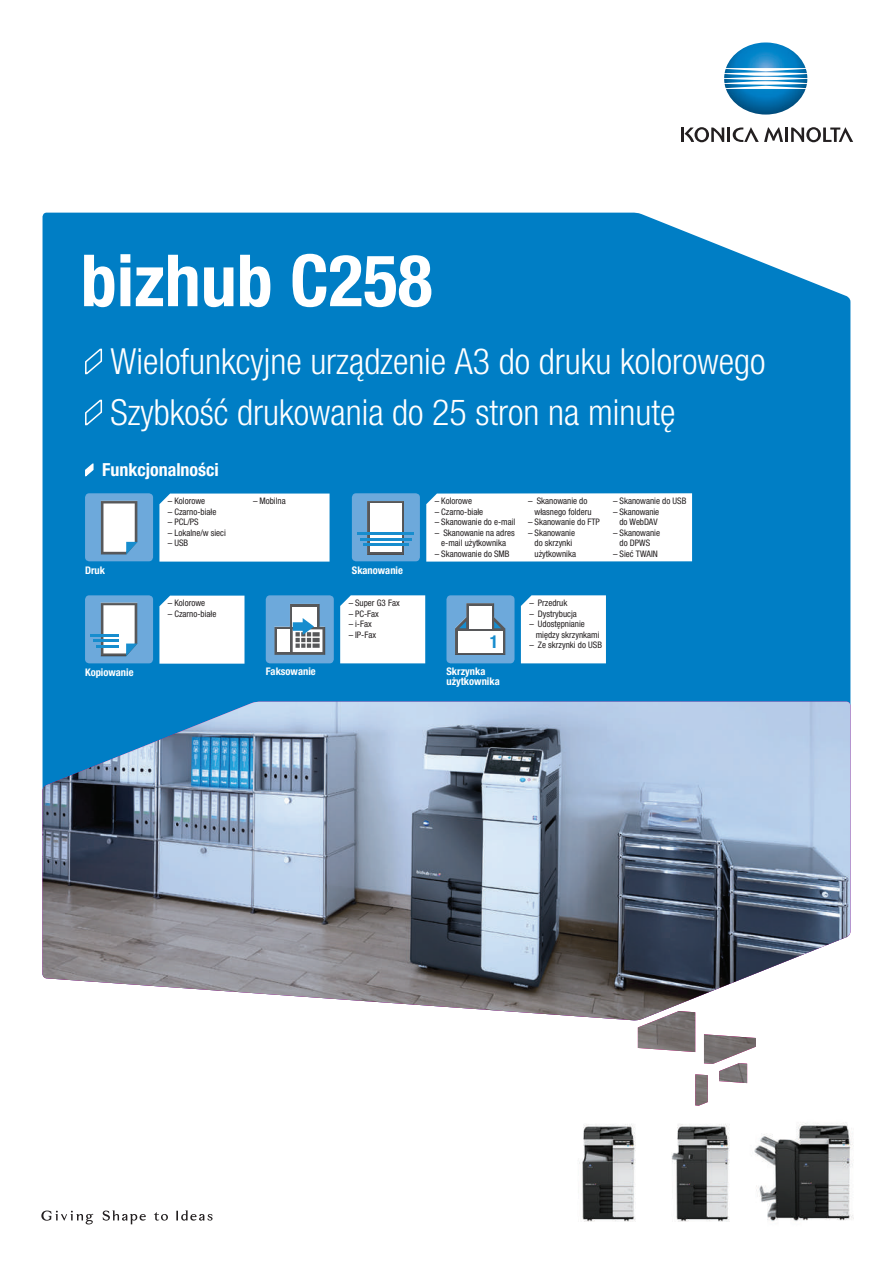
<style>
.page{position:relative;width:893px;height:1263px;background:#fff}
.page>*{position:absolute;margin:0;border:0;box-sizing:border-box;transform-origin:0 0}
.t1{font:700 condensed 72px "Helvetica Neue LTW1 G";color:#fff}
.t2{font:300 condensed 36px/51px "Helvetica Neue LTW1 G";color:#fff}
.t3{font:700 condensed 18px "Helvetica Neue LTW1 G";color:#fff}
.t4{font:700 condensed 17.85px "Helvetica Neue LTW1 G";color:#178dce}
.t5{font:700 condensed 10.5px/10.5px "Helvetica Neue LTW1 G";color:#fff}
.t6{font:condensed 9px/10.5px "Helvetica Neue LTW1 G";color:#231f20}
</style>
<div class="page">
<div style="left:43px;top:213px;width:807px;height:489px;background:#007ec5"></div>
<img style="left:724px;top:42px;width:83px;height:73px">
<hr style="left:785px;top:128px;width:3px;height:14px;background:#231f20">
<svg style="left:791px;top:127px;width:62px;height:15px"></svg>
<svg style="left:681px;top:127px;width:102px;height:15px"></svg>
<svg style="left:103px;top:1210px;width:43px;height:14px"></svg>
<svg style="left:176px;top:1210px;width:37px;height:10px"></svg>
<svg style="left:41px;top:1210px;width:52px;height:14px"></svg>
<svg style="left:154px;top:1212px;width:14px;height:9px"></svg>
<svg style="left:84px;top:348px;width:19px;height:28px"></svg>
<svg style="left:84px;top:399px;width:19px;height:28px"></svg>
<img style="left:43px;top:702px;width:807px;height:318px">
<img style="left:754px;top:1122px;width:100px;height:99px">
<img style="left:579px;top:1124px;width:57px;height:98px">
<img style="left:671px;top:1124px;width:59px;height:98px">
<svg style="left:638px;top:1011px;width:118px;height:95px"></svg>
<img style="left:719px;top:1063px;width:28px;height:20px">
<svg style="left:84px;top:461px;width:10px;height:17px"></svg>
<svg style="left:159px;top:596px;width:85px;height:68px"></svg>
<div style="left:85px;top:595px;width:68px;height:68px;background:#6da9db;border-radius:4px"></div>
<svg style="left:100px;top:603px;width:27px;height:54px"></svg>
<svg style="left:101px;top:602px;width:37px;height:54px;background:#c9d3da"></svg>
<hr style="left:96px;top:645px;width:23px;height:3px;background:#178dce">
<hr style="left:94px;top:639px;width:25px;height:3px;background:#178dce">
<hr style="left:91px;top:634px;width:28px;height:2px;background:#178dce">
<div style="left:446px;top:595px;width:68px;height:68px;background:#6da9db;border-radius:4px"></div>
<svg style="left:505px;top:628px;width:1px;height:27px"></svg>
<svg style="left:455px;top:603px;width:50px;height:52px"></svg>
<div style="left:469px;top:606px;width:22px;height:22px;background:#fff"></div>
<div style="left:458px;top:631px;width:45px;height:21px;background:#fff"></div>
<div style="left:266px;top:595px;width:68px;height:68px;background:#6da9db;border-radius:4px"></div>
<svg style="left:325px;top:627px;width:1px;height:28px"></svg>
<svg style="left:274px;top:604px;width:51px;height:51px"></svg>
<svg style="left:521px;top:595px;width:85px;height:68px"></svg>
<svg style="left:340px;top:595px;width:85px;height:68px"></svg>
<div style="left:352px;top:493px;width:68px;height:68px;background:#6da9db;border-radius:4px"></div>
<div style="left:366px;top:500px;width:39px;height:55px;background:#57585a"></div>
<div style="left:370px;top:503px;width:32px;height:49px;background:#fff"></div>
<hr style="left:363px;top:543px;width:46px;height:3px;background:#178dce">
<hr style="left:360px;top:538px;width:51px;height:2px;background:#178dce">
<hr style="left:358px;top:532px;width:56px;height:3px;background:#178dce">
<svg style="left:426px;top:493px;width:266px;height:69px"></svg>
<div style="left:85px;top:493px;width:68px;height:68px;background:#6da9db;border-radius:4px"></div>
<svg style="left:100px;top:500px;width:37px;height:54px"></svg>
<svg style="left:101px;top:501px;width:37px;height:54px;background:#cdd5db"></svg>
<svg style="left:159px;top:493px;width:171px;height:69px"></svg>
<h1 class="t1" style="left:81px;top:237px;width:353px">bizhub C258</h1>
<h2 class="t2" style="left:111px;top:336px;width:656px">Wielofunkcyjne urządzenie A3 do druku kolorowego<br>Szybkość drukowania do 25 stron na minutę</h2>
<h3 class="t3" style="left:102px;top:459px;width:118px">Funkcjonalności</h3>
<p class="t6" style="left:168px;top:496px;width:39px">– Kolorowe</p>
<p class="t6" style="left:168px;top:506px;width:50px">– Czarno-białe</p>
<p class="t6" style="left:168px;top:517px;width:32px">– PCL/PS</p>
<p class="t6" style="left:168px;top:527px;width:60px">– Lokalne/w sieci</p>
<p class="t6" style="left:168px;top:538px;width:22px">– USB</p>
<p class="t6" style="left:253px;top:496px;width:34px">– Mobilna</p>
<p class="t6" style="left:435px;top:496px;width:39px">– Kolorowe</p>
<p class="t6" style="left:435px;top:506px;width:50px">– Czarno-białe</p>
<p class="t6" style="left:435px;top:517px;width:82px">– Skanowanie do e-mail</p>
<p class="t6" style="left:435px;top:527px;width:81px;text-align:center">– Skanowanie na adres e-mail użytkownika</p>
<p class="t6" style="left:435px;top:548px;width:76px">– Skanowanie do SMB</p>
<p class="t5" style="left:85px;top:565px;width:22px">Druk</p>
<p class="t5" style="left:352px;top:565px;width:53px">Skanowanie</p>
<p class="t6" style="left:168px;top:598px;width:39px">– Kolorowe</p>
<p class="t6" style="left:168px;top:608px;width:50px">– Czarno-białe</p>
<p class="t6" style="left:349px;top:598px;width:52px">– Super G3 Fax</p>
<p class="t6" style="left:349px;top:608px;width:32px">– PC-Fax</p>
<p class="t6" style="left:349px;top:619px;width:25px">– i-Fax</p>
<p class="t6" style="left:349px;top:629px;width:29px">– IP-Fax</p>
<h3 class="t4" style="left:490px;top:631px;width:10px">1</h3>
<p class="t5" style="left:85px;top:667px;width:50px">Kopiowanie</p>
<p class="t5" style="left:446px;top:666px;width:55px">Skrzynka użytkownika</p>
<p class="t5" style="left:266px;top:666px;width:51px">Faksowanie</p>
<p class="t6" style="left:534px;top:496px;width:58px;text-indent:-6px">– Skanowanie do własnego folderu</p>
<p class="t6" style="left:528px;top:517px;width:73px">– Skanowanie do FTP</p>
<p class="t6" style="left:534px;top:527px;width:43px;text-indent:-6px">– Skanowanie do skrzynki użytkownika</p>
<p class="t6" style="left:613px;top:496px;width:75px">– Skanowanie do USB</p>
<p class="t6" style="left:613px;top:506px;width:48px;text-align:center">– Skanowanie do WebDAV</p>
<p class="t6" style="left:613px;top:527px;width:48px;text-align:center">– Skanowanie do DPWS</p>
<p class="t6" style="left:613px;top:548px;width:46px">– Sieć TWAIN</p>
<p class="t6" style="left:529px;top:598px;width:40px">– Przedruk</p>
<p class="t6" style="left:529px;top:608px;width:49px">– Dystrybucja</p>
<p class="t6" style="left:536px;top:619px;width:65px;text-indent:-6px">– Udostępnianie między skrzynkami</p>
<p class="t6" style="left:529px;top:640px;width:74px">– Ze skrzynki do USB</p>
</div>
